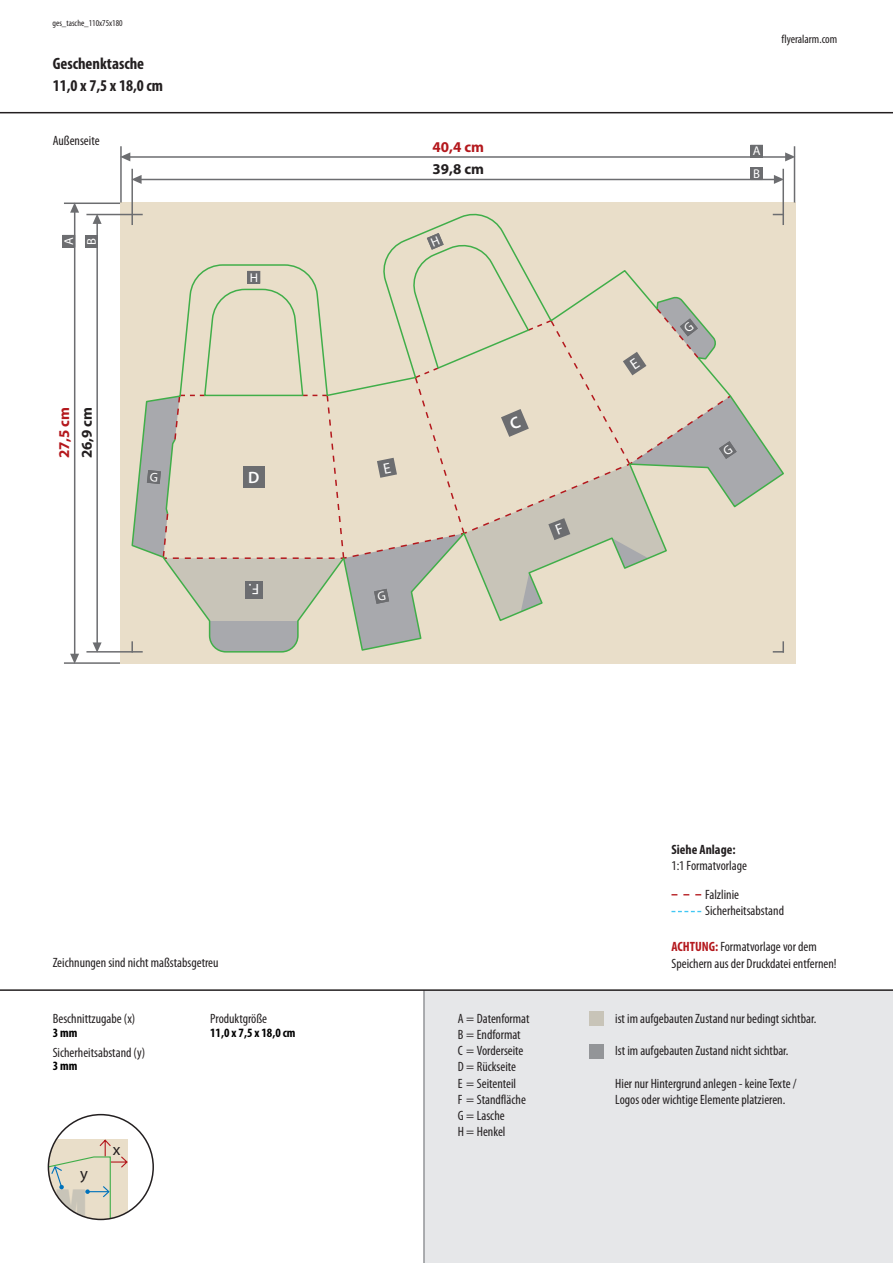
<style>
.page{position:relative;width:893px;height:1263px;background:#fff}
.page>*{position:absolute;margin:0;border:0;box-sizing:border-box;transform-origin:0 0}
.t1{font:45px "Impact";color:#c8c4b8}
.t2{font:700 condensed 16.5px/22.5px "Myriad Pro";color:#231f20}
.t3{font:16.5px "Myriad Pro";color:#231f20}
.t4{font:600 16.5px "Myriad Pro";color:#fff}
.t5{font:700 15px "Myriad Pro";color:#b4181d}
.t6{font:700 15px "Myriad Pro";color:#231f20}
.t7{font:15px "Myriad Pro";color:#fff}
.t8{font:condensed 13.5px/16.2px "Myriad Pro";color:#231f20}
.t9{font:700 condensed 13.5px "Myriad Pro";color:#231f20}
.t10{font:700 condensed 12.75px "Myriad Pro";color:#000}
.t11{font:12.75px "Myriad Pro";color:#fff}
.t12{font:condensed 12px "Myriad Pro";color:#231f20}
.t13{font:condensed 9px "Myriad Pro";color:#231f20}
.s1{font-weight:700;color:#b4181d}
</style>
<div class="page">
<hr style="left:0;top:112px;width:893px;height:1px;background:#231f20">
<div style="left:424px;top:990px;width:469px;height:273px;background:#e6e7e9"></div>
<hr style="left:423px;top:990px;width:2px;height:273px;background:#939598">
<svg style="left:48px;top:1138px;width:81px;height:81px;background:#dfd9c7"></svg>
<div style="left:48px;top:1114px;width:106px;height:106px;border:2px solid #231f20;border-radius:50%"></div>
<hr style="left:0;top:989px;width:893px;height:2px;background:#231f20">
<hr style="left:64px;top:662px;width:56px;height:2px;background:#6c6d70">
<hr style="left:64px;top:203px;width:56px;height:1px;background:#6c6d70">
<div style="left:120px;top:202px;width:675px;height:462px;background:#e9dec9"></div>
<hr style="left:794px;top:146px;width:1px;height:57px;background:#6c6d70">
<hr style="left:120px;top:146px;width:2px;height:57px;background:#6c6d70">
<hr style="left:131px;top:169px;width:2px;height:56px;background:#6c6d70">
<hr style="left:782px;top:169px;width:2px;height:56px;background:#6c6d70">
<hr style="left:86px;top:214px;width:57px;height:1px;background:#6c6d70">
<div style="left:750px;top:145px;width:13px;height:13px;background:#6c6d70"></div>
<div style="left:62px;top:235px;width:13px;height:13px;background:#6c6d70"></div>
<div style="left:750px;top:167px;width:13px;height:13px;background:#6c6d70"></div>
<div style="left:85px;top:235px;width:13px;height:13px;background:#6c6d70"></div>
<hr style="left:86px;top:651px;width:57px;height:2px;background:#6c6d70">
<div style="left:589px;top:1044px;width:15px;height:15px;background:#939598"></div>
<div style="left:589px;top:1011px;width:15px;height:15px;background:#c8c4b8"></div>
<hr style="left:129px;top:156px;width:657px;height:2px;background:#6c6d70">
<svg style="left:120px;top:152px;width:10px;height:9px"></svg>
<svg style="left:785px;top:152px;width:9px;height:9px"></svg>
<hr style="left:74px;top:212px;width:1px;height:443px;background:#6c6d70">
<svg style="left:70px;top:654px;width:9px;height:10px"></svg>
<svg style="left:70px;top:204px;width:9px;height:9px"></svg>
<hr style="left:140px;top:179px;width:635px;height:1px;background:#6c6d70">
<svg style="left:131px;top:175px;width:11px;height:9px"></svg>
<svg style="left:774px;top:175px;width:9px;height:9px"></svg>
<hr style="left:96px;top:223px;width:2px;height:421px;background:#6c6d70">
<svg style="left:93px;top:642px;width:9px;height:11px"></svg>
<svg style="left:93px;top:215px;width:9px;height:9px"></svg>
<svg style="left:131px;top:211px;width:652px;height:87px"></svg>
<svg style="left:671px;top:911px;width:30px;height:1px"></svg>
<svg style="left:671px;top:894px;width:30px;height:1px"></svg>
<div style="left:247px;top:271px;width:13px;height:13px;background:#6c6d70"></div>
<svg style="left:413px;top:222px;width:45px;height:39px"></svg>
<svg style="left:131px;top:298px;width:653px;height:355px"></svg>
<p class="t13" style="left:52px;top:17px;width:72px">ges_tasche_110x75x180</p>
<p class="t2" style="left:53px;top:52px;width:112px">Geschenktasche<br>11,0 x 7,5 x 18,0 cm</p>
<p class="t8" style="left:53px;top:132px;width:48px">Außenseite</p>
<p class="t11" style="left:61px;top:245px;width:9px;rotate:-90deg">A</p>
<p class="t11" style="left:84px;top:245px;width:8px;rotate:-90deg">B</p>
<p class="t5" style="left:54px;top:458px;width:53px;rotate:-90deg">27,5 cm</p>
<p class="t6" style="left:77px;top:458px;width:53px;rotate:-90deg">26,9 cm</p>
<p class="t11" style="left:250px;top:269px;width:10px">H</p>
<p class="t4" style="left:248px;top:467px;width:13px">D</p>
<p class="t7" style="left:259px;top:599px;width:12px;rotate:-180deg">F.</p>
<p class="t8" style="left:53px;top:954px;width:167px">Zeichnungen sind nicht maßstabsgetreu</p>
<p class="t8" style="left:53px;top:1010px;width:84px">Beschnittzugabe (x)</p>
<p class="t8" style="left:210px;top:1010px;width:58px">Produktgröße</p>
<p class="t10" style="left:53px;top:1024px;width:26px">3 mm</p>
<p class="t10" style="left:210px;top:1024px;width:87px">11,0 x 7,5 x 18,0 cm</p>
<p class="t8" style="left:53px;top:1044px;width:94px">Sicherheitsabstand (y)</p>
<p class="t10" style="left:53px;top:1058px;width:26px">3 mm</p>
<p class="t3" style="left:80px;top:1163px;width:9px">y</p>
<h1 class="t1" style="left:55px;top:1172px;width:34px">M</h1>
<p class="t3" style="left:113px;top:1139px;width:9px">x</p>
<p class="t5" style="left:432px;top:137px;width:53px">40,4 cm</p>
<p class="t6" style="left:432px;top:159px;width:53px">39,8 cm</p>
<p class="t12" style="left:782px;top:32px;width:57px">flyeralarm.com</p>
<p class="t11" style="left:753px;top:143px;width:9px">A</p>
<p class="t11" style="left:753px;top:166px;width:8px">B</p>
<p class="t8" style="left:458px;top:1010px;width:73px">A = Datenformat<br>B = Endformat<br>C = Vorderseite<br>D = Rückseite<br>E = Seitenteil<br>F = Standfläche<br>G = Lasche<br>H = Henkel</p>
<p class="t9" style="left:671px;top:841px;width:66px">Siehe Anlage:</p>
<p class="t8" style="left:705px;top:851px;width:43px;line-height:28.8px;text-indent:-34px">1:1 Formatvorlage<br>Falzlinie</p>
<p class="t8" style="left:705px;top:902px;width:80px">Sicherheitsabstand</p>
<p class="t8" style="left:671px;top:939px;width:167px"><span class="s1">ACHTUNG:</span> Formatvorlage vor dem<br>Speichern aus der Druckdatei entfernen!</p>
<p class="t8" style="left:615px;top:1010px;width:203px">ist im aufgebauten Zustand nur bedingt sichtbar.</p>
<p class="t8" style="left:615px;top:1042px;width:175px">Ist im aufgebauten Zustand nicht sichtbar.</p>
<p class="t8" style="left:615px;top:1075px;width:183px">Hier nur Hintergrund anlegen - keine Texte /<br>Logos oder wichtige Elemente platzieren.</p>
</div>
